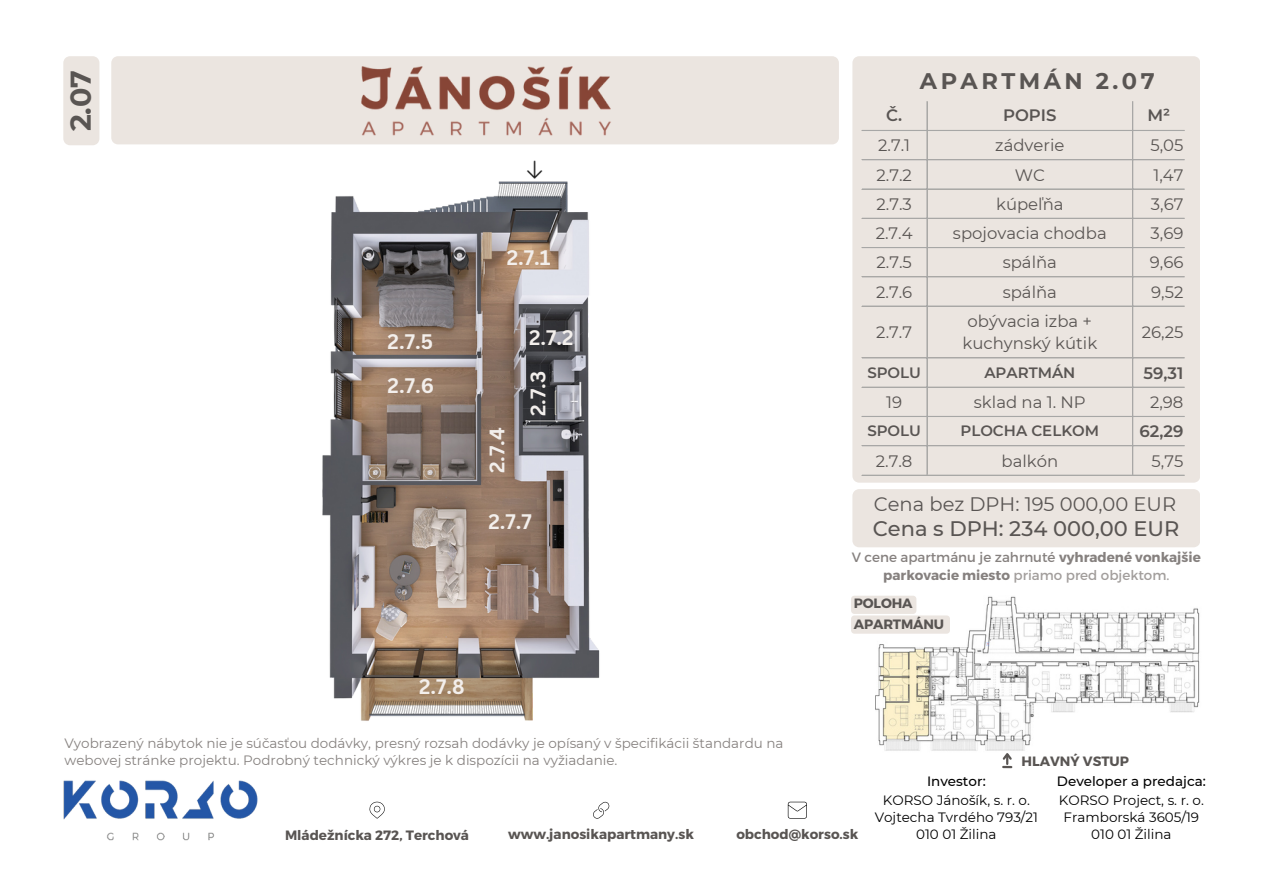
<style>
.page{position:relative;width:1263px;height:894px;background:#fff}
.page>*{position:absolute;margin:0;border:0;box-sizing:border-box;transform-origin:0 0}
.t1{font:700 28.5px "Montserrat";color:#595553}
.t2{font:700 22.5px "Montserrat";letter-spacing:.155em;color:#595553}
.t3{font:500 21px "Montserrat";color:#595553}
.t4{font:700 20.55px "Canva Sans";color:#f3efec}
.t5{font:19.5px "Montserrat";color:#595553}
.t6{font:16.5px/22.5px "Montserrat";color:#595553;text-align:center}
.t7{font:600 16.5px "Montserrat";color:#595553}
.t8{font:600 15px "Montserrat";color:#595553}
.t9{font:13.5px/16.8px "Montserrat";color:#86817f}
.t10{font:13.5px "Montserrat";color:#000}
.t11{font:700 13.5px/20.2px "Montserrat";color:#595553}
.t12{font:700 13.5px/18px "Montserrat";color:#86817f;text-align:center}
.t13{font:500 13.5px "Montserrat";color:#000}
.s1{font-weight:400}
.s2{font-weight:400;color:#a29e9c}
</style>
<div class="page">
<div style="left:862px;top:489px;width:338px;height:58px;background:#ebe5e0"></div>
<img style="left:63px;top:780px;width:195px;height:61px">
<svg style="left:593px;top:801px;width:16px;height:17px"></svg>
<svg style="left:788px;top:801px;width:19px;height:17px"></svg>
<svg style="left:369px;top:801px;width:16px;height:17px"></svg>
<div style="left:63px;top:56px;width:36px;height:89px;background:#ebe5e0"></div>
<div style="left:111px;top:56px;width:728px;height:88px;background:#ebe5e0"></div>
<img style="left:359px;top:56px;width:254px;height:89px">
<div style="left:852px;top:56px;width:348px;height:426px;background:#ebe5e0"></div>
<hr style="left:926px;top:101px;width:2px;height:373px;background:#a7a7a6">
<hr style="left:1132px;top:101px;width:1px;height:373px;background:#a7a7a6">
<hr style="left:862px;top:130px;width:322px;height:1px;background:#a7a7a6">
<hr style="left:862px;top:159px;width:322px;height:1px;background:#a7a7a6">
<hr style="left:862px;top:188px;width:322px;height:1px;background:#a7a7a6">
<hr style="left:862px;top:218px;width:322px;height:1px;background:#a7a7a6">
<hr style="left:862px;top:247px;width:322px;height:1px;background:#a7a7a6">
<hr style="left:862px;top:276px;width:322px;height:1px;background:#a7a7a6">
<hr style="left:862px;top:305px;width:322px;height:1px;background:#a7a7a6">
<hr style="left:862px;top:357px;width:322px;height:1px;background:#a7a7a6">
<hr style="left:862px;top:386px;width:322px;height:1px;background:#a7a7a6">
<hr style="left:862px;top:416px;width:322px;height:1px;background:#a7a7a6">
<hr style="left:862px;top:445px;width:322px;height:1px;background:#a7a7a6">
<hr style="left:862px;top:474px;width:322px;height:1px;background:#a7a7a6">
<img style="left:322px;top:159px;width:540px;height:562px">
<img style="left:875px;top:596px;width:325px;height:155px">
<svg style="left:1001px;top:750px;width:13px;height:18px"></svg>
<div style="left:851px;top:595px;width:65px;height:18px;background:#ebe5e0;border-radius:3px"></div>
<div style="left:851px;top:615px;width:99px;height:18px;background:#ebe5e0;border-radius:3px"></div>
<h3 class="t1" style="left:63px;top:131px;width:63px;rotate:-90deg">2.07</h3>
<h5 class="t4" style="left:388px;top:327px;width:47px">2.7.5</h5>
<p class="t4" style="left:388px;top:370px;width:48px">2.7.6</p>
<h6 class="t4" style="left:507px;top:243px;width:45px">2.7.1</h6>
<h6 class="t4" style="left:482px;top:473px;width:47px;rotate:-90deg">2.7.4</h6>
<h6 class="t4" style="left:529px;top:323px;width:46px">2.7.2</h6>
<p class="t4" style="left:523px;top:416px;width:47px;rotate:-90deg">2.7.3</p>
<p class="t4" style="left:489px;top:507px;width:45px">2.7.7</p>
<p class="t4" style="left:419px;top:672px;width:47px">2.7.8</p>
<p class="t9" style="left:65px;top:735px;width:720px">Vyobrazený nábytok nie je súčasťou dodávky, presný rozsah dodávky je opísaný v špecifikácii štandardu na webovej stránke projektu. Podrobný technický výkres je k dispozícii na vyžiadanie.</p>
<h3 class="t2" style="left:920px;top:67px;width:236px">APARTMÁN 2.07</h3>
<p class="t7" style="left:886px;top:105px;width:18px">Č.</p>
<p class="t7" style="left:1003px;top:105px;width:55px">POPIS</p>
<h1 class="t7" style="left:1147px;top:105px;width:24px">M²</h1>
<h2 class="t6" style="left:878px;top:134px;width:34px">2.7.1</h2>
<p class="t6" style="left:995px;top:134px;width:71px">zádverie</p>
<p class="t6" style="left:1150px;top:134px;width:35px">5,05</p>
<p class="t6" style="left:876px;top:163px;width:37px">2.7.2</p>
<p class="t6" style="left:1015px;top:163px;width:32px">WC</p>
<p class="t6" style="left:1153px;top:163px;width:32px">1,47</p>
<p class="t6" style="left:876px;top:193px;width:37px">2.7.3</p>
<p class="t6" style="left:996px;top:193px;width:69px">kúpeľňa</p>
<p class="t6" style="left:1151px;top:193px;width:34px">3,67</p>
<p class="t6" style="left:876px;top:222px;width:38px">2.7.4</p>
<p class="t6" style="left:953px;top:222px;width:155px">spojovacia chodba</p>
<p class="t6" style="left:1150px;top:222px;width:34px">3,69</p>
<p class="t6" style="left:876px;top:251px;width:37px">2.7.5</p>
<p class="t6" style="left:1003px;top:251px;width:56px">spálňa</p>
<p class="t6" style="left:1150px;top:251px;width:35px">9,66</p>
<p class="t6" style="left:876px;top:280px;width:38px">2.7.6</p>
<p class="t6" style="left:1003px;top:280px;width:56px">spálňa</p>
<p class="t6" style="left:1151px;top:280px;width:34px">9,52</p>
<p class="t6" style="left:876px;top:321px;width:37px">2.7.7</p>
<p class="t6" style="left:962px;top:310px;width:136px">obývacia izba + kuchynský kútik</p>
<p class="t6" style="left:1142px;top:321px;width:43px">26,25</p>
<p class="t8" style="left:867px;top:363px;width:55px">SPOLU</p>
<p class="t8" style="left:984px;top:363px;width:93px">APARTMÁN</p>
<p class="t7" style="left:1143px;top:362px;width:41px">59,31</p>
<p class="t6" style="left:886px;top:391px;width:17px">19</p>
<p class="t6" style="left:974px;top:391px;width:113px">sklad na 1. NP</p>
<p class="t6" style="left:1150px;top:391px;width:35px">2,98</p>
<p class="t8" style="left:867px;top:421px;width:55px">SPOLU</p>
<p class="t8" style="left:960px;top:421px;width:140px">PLOCHA CELKOM</p>
<p class="t7" style="left:1139px;top:421px;width:45px">62,29</p>
<p class="t6" style="left:876px;top:449px;width:38px">2.7.8</p>
<p class="t6" style="left:1001px;top:449px;width:58px">balkón</p>
<p class="t6" style="left:1151px;top:449px;width:33px">5,75</p>
<h3 class="t5" style="left:874px;top:492px;width:304px">Cena bez DPH: 195 000,00 EUR</h3>
<h4 class="t3" style="left:873px;top:515px;width:308px">Cena s DPH: 234 000,00 EUR</h4>
<h5 class="t12" style="left:852px;top:547px;width:351px"><span class="s1">V cene apartmánu je zahrnuté</span> vyhradené vonkajšie parkovacie miesto <span class="s2">priamo pred objektom.</span></h5>
<p class="t11" style="left:854px;top:592px;width:92px">POLOHA<br>APARTMÁNU</p>
<p class="t11" style="left:1021px;top:750px;width:109px">HLAVNÝ VSTUP</p>
<h3 class="t11" style="left:285px;top:823px;width:186px">Mládežnícka 272, Terchová</h3>
<p class="t11" style="left:508px;top:822px;width:187px">www.janosikapartmany.sk</p>
<p class="t11" style="left:736px;top:822px;width:123px">obchod@korso.sk</p>
<h3 class="t13" style="left:927px;top:772px;width:60px">Investor:</h3>
<h3 class="t13" style="left:1057px;top:772px;width:150px">Developer a predajca:</h3>
<h3 class="t10" style="left:1059px;top:791px;width:146px">KORSO Project, s. r. o.</h3>
<h3 class="t10" style="left:1064px;top:808px;width:137px">Framborská 3605/19</h3>
<h3 class="t10" style="left:1091px;top:825px;width:82px">010 01 Žilina</h3>
<h6 class="t10" style="left:883px;top:792px;width:149px">KORSO Jánošík, s. r. o.</h6>
<p class="t10" style="left:875px;top:808px;width:165px">Vojtecha Tvrdého 793/21</p>
<h6 class="t10" style="left:916px;top:825px;width:82px">010 01 Žilina</h6>
</div>
